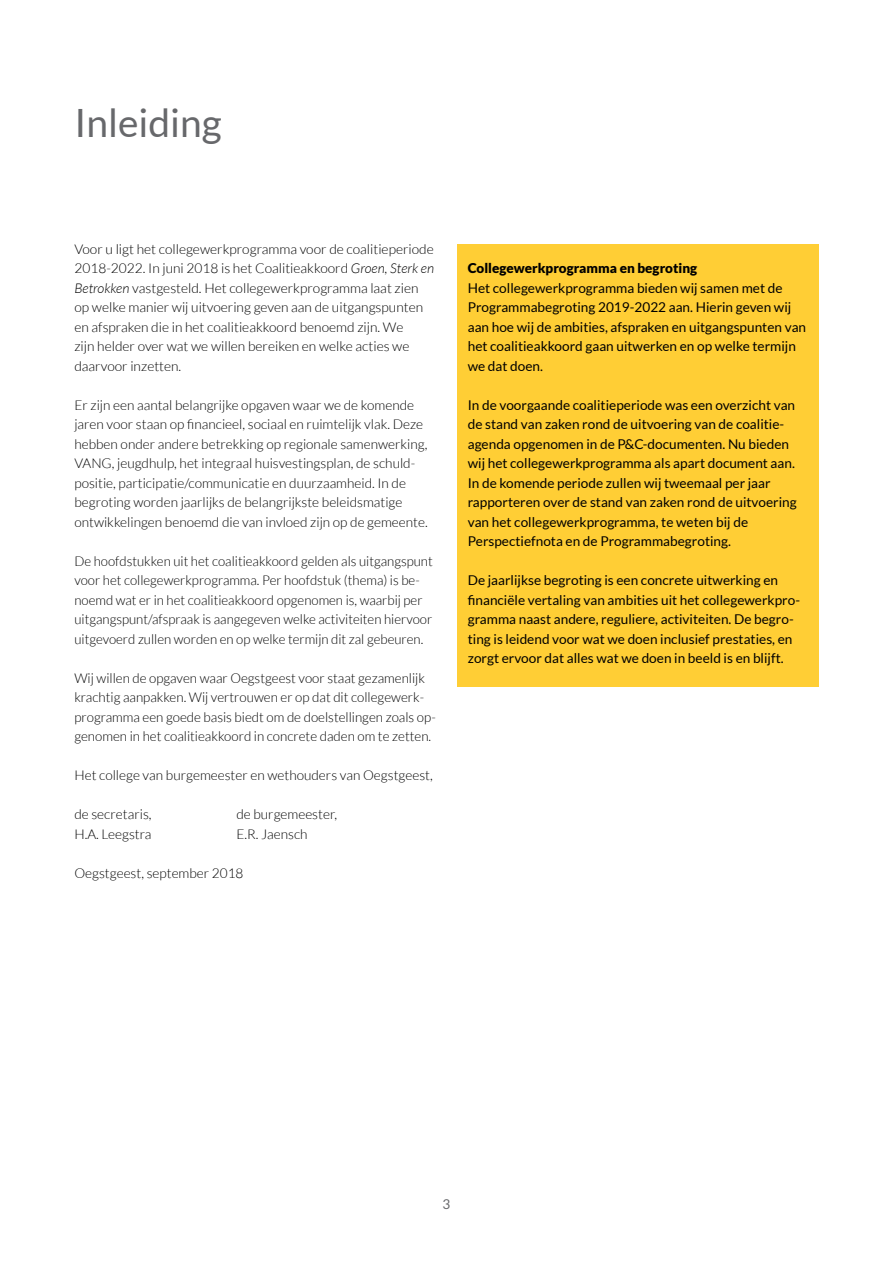
<style>
.page{position:relative;width:893px;height:1263px;background:#fff}
.page>*{position:absolute;margin:0;border:0;box-sizing:border-box;transform-origin:0 0}
.t1{font:39px "Lato";color:#67686b}
.t2{font:300 13.5px/19.5px "Lato";color:#000}
.t3{font:13.5px/19.5px "Lato";color:#000}
.t4{font:900 13.5px "Lato";color:#000}
.t5{font:13.5px "Lato";color:#67686b}
.s1{font-style:italic}
</style>
<div class="page">
<div style="left:457px;top:244px;width:362px;height:442px;background:#ffce35"></div>
<h1 class="t1" style="left:74px;top:101px;width:149px">Inleiding</h1>
<p class="t2" style="left:74px;top:239px;width:361px">Voor u ligt het collegewerkprogramma voor de coalitieperiode 2018-2022. In juni 2018 is het Coalitieakkoord <span class="s1">Groen, Sterk en Betrokken</span> vastgesteld. Het collegewerkprogramma laat zien op welke manier wij uitvoering geven aan de uitgangspunten en afspraken die in het coalitieakkoord benoemd zijn. We<br>zijn helder over wat we willen bereiken en welke acties we daarvoor inzetten.</p>
<p class="t2" style="left:74px;top:395px;width:355px">Er zijn een aantal belangrijke opgaven waar we de komende jaren voor staan op financieel, sociaal en ruimtelijk vlak. Deze hebben onder andere betrekking op regionale samenwerking, VANG, jeugdhulp, het integraal huisvestingsplan, de schuld&shy;positie, participatie/communicatie en duurzaamheid. In de begroting worden jaarlijks de belangrijkste beleidsmatige ontwikkelingen benoemd die van invloed zijn op de gemeente.</p>
<p class="t2" style="left:74px;top:551px;width:360px">De hoofdstukken uit het coalitieakkoord gelden als uitgangspunt voor het collegewerkprogramma. Per hoofdstuk (thema) is be&shy;noemd wat er in het coalitieakkoord opgenomen is, waarbij per uitgangspunt/afspraak is aangegeven welke activiteiten hiervoor uitgevoerd zullen worden en op welke termijn dit zal gebeuren.</p>
<p class="t2" style="left:74px;top:668px;width:363px">Wij willen de opgaven waar Oegstgeest voor staat gezamenlijk krachtig aanpakken. Wij vertrouwen er op dat dit collegewerk&shy;programma een goede basis biedt om de doelstellingen zoals op&shy;genomen in het coalitieakkoord in concrete daden om te zetten.</p>
<p class="t2" style="left:74px;top:765px;width:360px">Het college van burgemeester en wethouders van Oegstgeest,</p>
<p class="t2" style="left:74px;top:804px;width:79px">de secretaris,</p>
<p class="t2" style="left:236px;top:804px;width:102px">de burgemeester,</p>
<p class="t2" style="left:74px;top:824px;width:79px">H.A. Leegstra</p>
<p class="t2" style="left:236px;top:824px;width:73px">E.R. Jaensch</p>
<p class="t2" style="left:74px;top:863px;width:171px">Oegstgeest, september 2018</p>
<p class="t4" style="left:468px;top:260px;width:231px">Collegewerkprogramma en begroting</p>
<p class="t3" style="left:468px;top:278px;width:340px">Het collegewerkprogramma bieden wij samen met de Programmabegroting 2019-2022 aan. Hierin geven wij aan hoe wij de ambities, afspraken en uitgangspunten van het coalitieakkoord gaan uitwerken en op welke termijn we dat doen.</p>
<p class="t3" style="left:468px;top:395px;width:330px">In de voorgaande coalitieperiode was een overzicht van de stand van zaken rond de uitvoering van de coalitie&shy;agenda opgenomen in de P&amp;C-documenten. Nu bieden wij het collegewerkprogramma als apart document aan.<br>In de komende periode zullen wij tweemaal per jaar rapporteren over de stand van zaken rond de uitvoering van het collegewerkprogramma, te weten bij de Perspectiefnota en de Programmabegroting.</p>
<p class="t3" style="left:468px;top:570px;width:334px">De jaarlijkse begroting is een concrete uitwerking en financiële vertaling van ambities uit het collegewerkpro&shy;gramma naast andere, reguliere, activiteiten. De begro&shy;ting is leidend voor wat we doen inclusief prestaties, en zorgt ervoor dat alles wat we doen in beeld is en blijft.</p>
<p class="t5" style="left:443px;top:1197px;width:9px">3</p>
</div>
